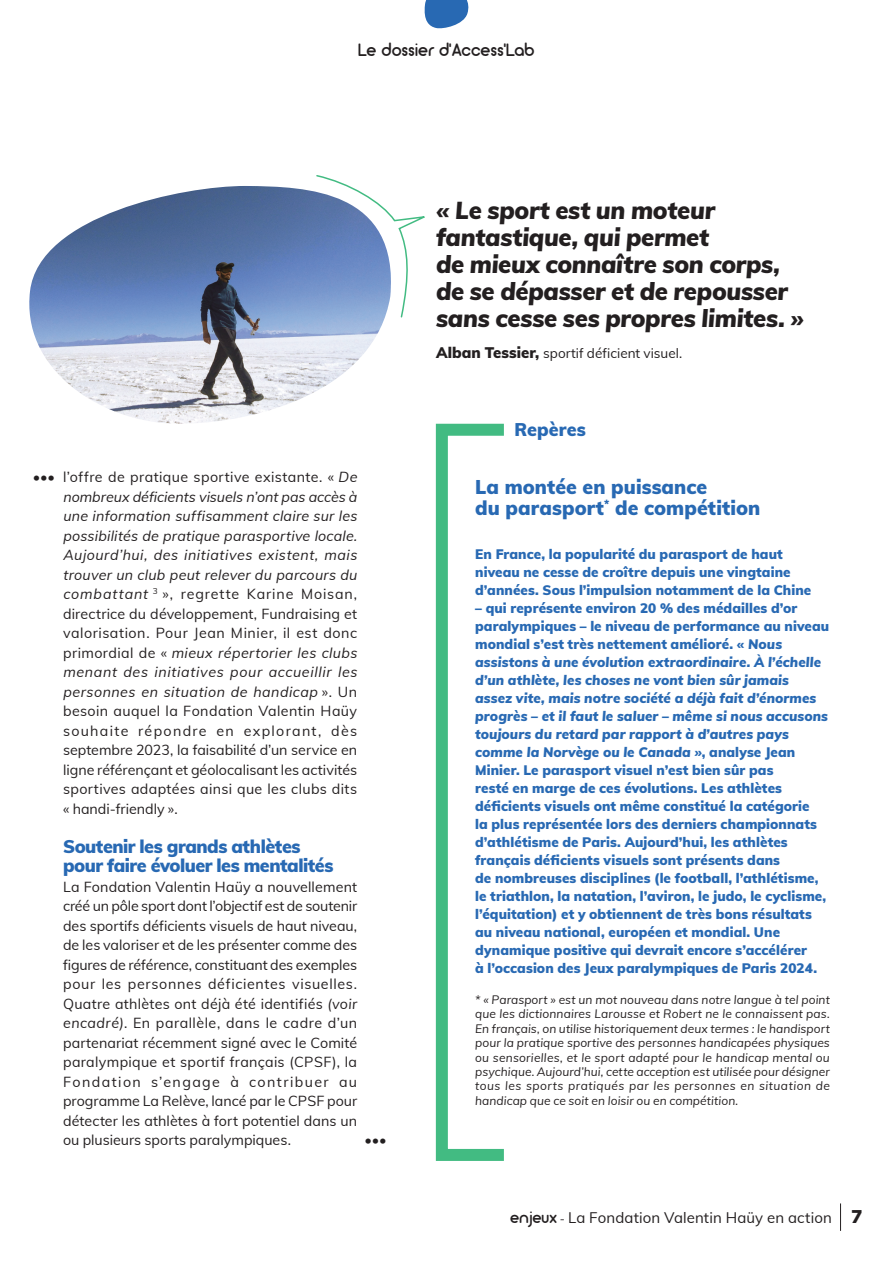
<style>
.page{position:relative;width:893px;height:1263px;background:#fff}
.page>*{position:absolute;margin:0;border:0;box-sizing:border-box;transform-origin:0 0}
.Exergue_témoignage_16pts{font:italic 900 24px/27px "Muli";letter-spacing:-.015em;color:#231f20}
.Titre_encadré_13pts{font:900 19.5px/21px "Muli";letter-spacing:.005em;color:#2869b3}
.Intertitre_12pts{font:900 18px/19.5px "Muli";letter-spacing:-.025em;color:#2869b3}
.t1{font:18px "Arciform";letter-spacing:.01em;color:#231f20}
.Surtitre_encadré_11pts{font:900 18px "Muli";letter-spacing:.005em;color:#2869b3}
.t2{font:15px "Muli";letter-spacing:.005em;color:#231f20}
.Texte_courant_9_5pts{font:14.25px/19.5px "Muli";letter-spacing:.02em;color:#231f20}
.Texte_encadré_9pts{font:900 13.5px/18px "Muli";letter-spacing:.005em;color:#2869b3}
.Fonction_9pts{font:13.5px "Muli";color:#231f20}
.Texte_courant_9_5pts-2{font:italic 12px/14.4px "Muli";letter-spacing:.005em;color:#231f20;text-align:justify}
.s1{font-style:italic}
.s2{font-weight:900;font-size:15px}
.s3{font-family:"Arciform";font-size:16.5px}
.s4{font-size:12px}
.s5{font-weight:900;font-size:18px}
</style>
<div class="page">
<svg style="left:840px;top:1203px;width:1px;height:28px"></svg>
<div style="left:436px;top:424px;width:74px;height:737px;border:12px solid #42bb82"></div>
<img style="left:29px;top:186px;width:355px;height:238px">
<svg style="left:315px;top:175px;width:110px;height:144px"></svg>
<svg style="left:424px;top:0;width:45px;height:29px"></svg>
<p class="t1" style="left:358px;top:38px;width:178px">Le dossier d’Access’Lab</p>
<p class="Texte_courant_9_5pts" style="left:33px;top:467px;width:24px">•••</p>
<p class="Texte_courant_9_5pts" style="left:63px;top:467px;width:297px">l’offre de pratique sportive existante. « <span class="s1">De nombreux déficients visuels n’ont pas accès à une information suffisamment claire sur les possibilités de pratique parasportive locale.<br>Aujourd’hui, des initiatives existent, mais trouver un club peut relever du parcours du combattant</span> <sup>3</sup> », regrette Karine Moisan, directrice du développement, Fundraising et valorisation. Pour Jean Minier, il est donc primordial de « <span class="s1">mieux répertorier les clubs menant des initiatives pour accueillir les personnes en situation de handicap</span> ». Un besoin auquel la Fondation Valentin Haüy souhaite répondre en explorant, dès septembre 2023, la faisabilité d’un service en ligne référençant et géolocalisant les activités sportives adaptées ainsi que les clubs dits « handi-friendly ».</p>
<p class="Intertitre_12pts" style="left:63px;top:836px;width:272px">Soutenir les grands athlètes pour faire évoluer les mentalités</p>
<p class="Texte_courant_9_5pts" style="left:63px;top:876px;width:296px;text-align:justify">La Fondation Valentin Haüy a nouvellement créé un pôle sport dont l’objectif est de soutenir des sportifs déficients visuels de haut niveau, de les valoriser et de les présenter comme des figures de référence, constituant des exemples pour les personnes déficientes visuelles.<br>Quatre athlètes ont déjà été identifiés <span class="s1">(voir encadré)</span>. En parallèle, dans le cadre d’un partenariat récemment signé avec le Comité paralympique et sportif français (CPSF), la Fondation s’engage à contribuer au programme La Relève, lancé par le CPSF pour détecter les athlètes à fort potentiel dans un ou plusieurs sports paralympiques.</p>
<p class="Texte_courant_9_5pts" style="left:365px;top:1130px;width:24px">•••</p>
<p class="Exergue_témoignage_16pts" style="left:436px;top:196px;width:370px">« Le sport est un moteur fantastique, qui permet<br>de mieux connaître son corps, de se dépasser et de repousser sans cesse ses propres limites. »</p>
<p class="Fonction_9pts" style="left:436px;top:343px;width:248px"><span class="s2">Alban Tessier,</span> sportif déficient visuel.</p>
<p class="Surtitre_encadré_11pts" style="left:514px;top:417px;width:73px">Repères</p>
<p class="Titre_encadré_13pts" style="left:475px;top:475px;width:287px">La montée en puissance<br>du parasport<sup>*</sup> de compétition</p>
<p class="Texte_encadré_9pts" style="left:475px;top:545px;width:338px">En France, la popularité du parasport de haut niveau ne cesse de croître depuis une vingtaine d’années. Sous l’impulsion notamment de la Chine</p>
<p class="Texte_encadré_9pts" style="left:475px;top:599px;width:355px">– qui représente environ 20 % des médailles d’or paralympiques – le niveau de performance au niveau mondial s’est très nettement amélioré. « <span class="s1">Nous assistons à une évolution extraordinaire. À l’échelle d’un athlète, les choses ne vont bien sûr jamais assez vite, mais notre société a déjà fait d’énormes progrès – et il faut le saluer – même si nous accusons toujours du retard par rapport à d’autres pays comme la Norvège ou le Canada »</span>, analyse Jean Minier. Le parasport visuel n’est bien sûr pas<br>resté en marge de ces évolutions. Les athlètes déficients visuels ont même constitué la catégorie<br>la plus représentée lors des derniers championnats d’athlétisme de Paris. Aujourd’hui, les athlètes français déficients visuels sont présents dans<br>de nombreuses disciplines (le football, l’athlétisme, le triathlon, la natation, l’aviron, le judo, le cyclisme, l’équitation) et y obtiennent de très bons résultats au niveau national, européen et mondial. Une dynamique positive qui devrait encore s’accélérer<br>à l’occasion des Jeux paralympiques de Paris 2024.</p>
<p class="Texte_courant_9_5pts-2" style="left:475px;top:992px;width:356px">* « Parasport » est un mot nouveau dans notre langue à tel point que les dictionnaires Larousse et Robert ne le connaissent pas.<br>En français, on utilise historiquement deux termes : le handisport pour la pratique sportive des personnes handicapées physiques ou sensorielles, et le sport adapté pour le handicap mental ou psychique. Aujourd’hui, cette acception est utilisée pour désigner tous les sports pratiqués par les personnes en situation de handicap que ce soit en loisir ou en compétition.</p>
<p class="t2" style="left:510px;top:1207px;width:353px"><span class="s3">enjeux</span> <span class="s4">-</span> La Fondation Valentin Haüy en action <span class="s5">7</span></p>
</div>
